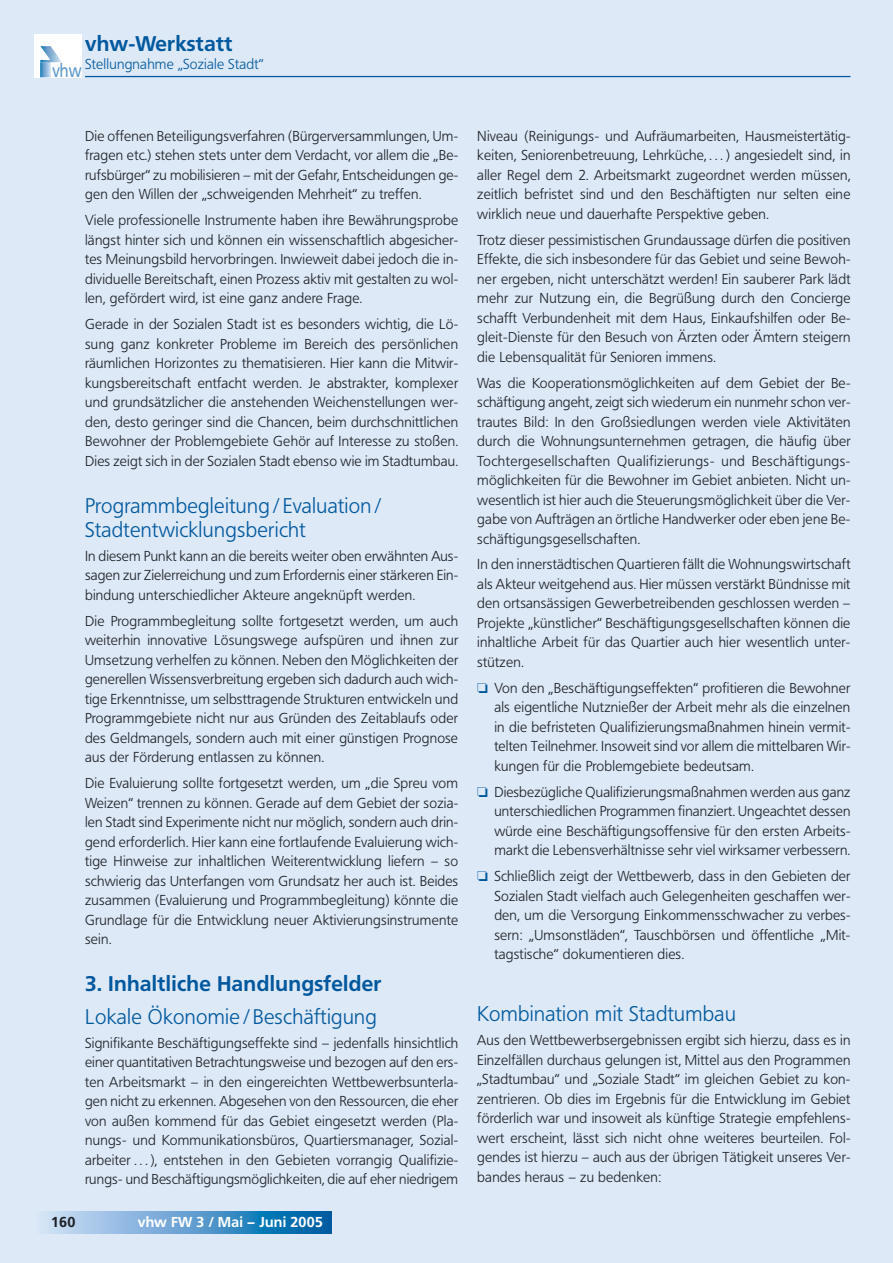
<style>
.page{position:relative;width:893px;height:1263px;background:#dee9f7}
.page>*{position:absolute;margin:0;border:0;box-sizing:border-box;transform-origin:0 0}
.t1{font:300 21px/24px "Frutiger BQ";letter-spacing:.015em;color:#00589e}
.t2{font:700 21px "Frutiger BQ";letter-spacing:.015em;color:#00589e}
.t3{font:18.75px "Frutiger BQ";color:#5b98cc;scale:.83 1}
.t4{font:300 14.25px/19.5px "Frutiger BQ";letter-spacing:.015em;color:#1c2026;text-align:justify}
.t5{font:300 14.25px "Frutiger BQ";letter-spacing:.015em;color:#00589e}
.t6{font:700 14.25px "Frutiger BQ";letter-spacing:.015em;color:#fff}
.t7{font:700 14.25px "Frutiger BQ";color:#1c2026}
.s1{color:#00589e}
</style>
<div class="page">
<h1 class="t2" style="left:85px;top:35px;width:149px">vhw-Werkstatt</h1>
<p class="t5" style="left:85px;top:58px;width:180px">Stellungnahme „Soziale Stadt“</p>
<h2 class="t3" style="left:52px;top:63px;width:37px">vhw</h2>
<p class="t4" style="left:85px;top:127px;width:375px">Die offenen Beteiligungsverfahren (Bürgerversammlungen, Um&shy;fragen etc.) stehen stets unter dem Verdacht, vor allem die „Be&shy;rufsbürger“ zu mobilisieren – mit der Gefahr, Entscheidungen ge&shy;gen den Willen der „schweigenden Mehrheit“ zu treffen.</p>
<p class="t4" style="left:85px;top:212px;width:375px">Viele professionelle Instrumente haben ihre Bewährungsprobe längst hinter sich und können ein wissenschaftlich abgesicher&shy;tes Meinungsbild hervorbringen. Inwieweit dabei jedoch die in&shy;dividuelle Bereitschaft, einen Prozess aktiv mit gestalten zu wol&shy;len, gefördert wird, ist eine ganz andere Frage.</p>
<p class="t4" style="left:85px;top:316px;width:375px">Gerade in der Sozialen Stadt ist es besonders wichtig, die Lö&shy;sung ganz konkreter Probleme im Bereich des persönlichen räumlichen Horizontes zu thematisieren. Hier kann die Mitwir&shy;kungsbereitschaft entfacht werden. Je abstrakter, komplexer und grundsätzlicher die anstehenden Weichenstellungen wer&shy;den, desto geringer sind die Chancen, beim durchschnittlichen Bewohner der Problemgebiete Gehör auf Interesse zu stoßen.<br>Dies zeigt sich in der Sozialen Stadt ebenso wie im Stadtumbau.</p>
<h1 class="t1" style="left:85px;top:495px;width:298px">Programmbegleitung / Evaluation /<br>Stadtentwicklungsbericht</h1>
<p class="t4" style="left:85px;top:547px;width:375px">In diesem Punkt kann an die bereits weiter oben erwähnten Aus&shy;sagen zur Zielerreichung und zum Erfordernis einer stärkeren Ein&shy;bindung unterschiedlicher Akteure angeknüpft werden.</p>
<p class="t4" style="left:85px;top:612px;width:375px">Die Programmbegleitung sollte fortgesetzt werden, um auch weiterhin innovative Lösungswege aufspüren und ihnen zur Umsetzung verhelfen zu können. Neben den Möglichkeiten der generellen Wissensverbreitung ergeben sich dadurch auch wich&shy;tige Erkenntnisse, um selbsttragende Strukturen entwickeln und Programmgebiete nicht nur aus Gründen des Zeitablaufs oder des Geldmangels, sondern auch mit einer günstigen Prognose aus der Förderung entlassen zu können.</p>
<p class="t4" style="left:85px;top:774px;width:375px">Die Evaluierung sollte fortgesetzt werden, um „die Spreu vom Weizen“ trennen zu können. Gerade auf dem Gebiet der sozia&shy;len Stadt sind Experimente nicht nur möglich, sondern auch drin&shy;gend erforderlich. Hier kann eine fortlaufende Evaluierung wich&shy;tige Hinweise zur inhaltlichen Weiterentwicklung liefern – so schwierig das Unterfangen vom Grundsatz her auch ist. Beides zusammen (Evaluierung und Programmbegleitung) könnte die Grundlage für die Entwicklung neuer Aktivierungsinstrumente sein.</p>
<h1 class="t2" style="left:85px;top:975px;width:298px">3. Inhaltliche Handlungsfelder</h1>
<h1 class="t1" style="left:85px;top:1006px;width:293px">Lokale Ökonomie / Beschäftigung</h1>
<p class="t4" style="left:85px;top:1034px;width:375px">Signifikante Beschäftigungseffekte sind – jedenfalls hinsichtlich einer quantitativen Betrachtungsweise und bezogen auf den ers&shy;ten Arbeitsmarkt – in den eingereichten Wettbewerbsunterla&shy;gen nicht zu erkennen. Abgesehen von den Ressourcen, die eher von außen kommend für das Gebiet eingesetzt werden (Pla&shy;nungs- und Kommunikationsbüros, Quartiersmanager, Sozial&shy;arbeiter . . . ), entstehen in den Gebieten vorrangig Qualifizie&shy;rungs- und Beschäftigungsmöglichkeiten, die auf eher niedrigem</p>
<p class="t7" style="left:51px;top:1216px;width:26px">160</p>
<p class="t6" style="left:138px;top:1216px;width:187px">vhw FW 3 / Mai – Juni 2005</p>
<p class="t4" style="left:477px;top:127px;width:375px">Niveau (Reinigungs- und Aufräumarbeiten, Hausmeistertätig&shy;keiten, Seniorenbetreuung, Lehrküche, . . . ) angesiedelt sind, in aller Regel dem 2. Arbeitsmarkt zugeordnet werden müssen, zeitlich befristet sind und den Beschäftigten nur selten eine wirklich neue und dauerhafte Perspektive geben.</p>
<p class="t4" style="left:477px;top:231px;width:375px">Trotz dieser pessimistischen Grundaussage dürfen die positiven Effekte, die sich insbesondere für das Gebiet und seine Bewoh&shy;ner ergeben, nicht unterschätzt werden! Ein sauberer Park lädt mehr zur Nutzung ein, die Begrüßung durch den Concierge schafft Verbundenheit mit dem Haus, Einkaufshilfen oder Be&shy;gleit-Dienste für den Besuch von Ärzten oder Ämtern steigern die Lebensqualität für Senioren immens.</p>
<p class="t4" style="left:477px;top:374px;width:375px">Was die Kooperationsmöglichkeiten auf dem Gebiet der Be&shy;schäftigung angeht, zeigt sich wiederum ein nunmehr schon ver&shy;trautes Bild: In den Großsiedlungen werden viele Aktivitäten durch die Wohnungsunternehmen getragen, die häufig über Tochtergesellschaften Qualifizierungs- und Beschäftigungs&shy;möglichkeiten für die Bewohner im Gebiet anbieten. Nicht un&shy;wesentlich ist hier auch die Steuerungsmöglichkeit über die Ver&shy;gabe von Aufträgen an örtliche Handwerker oder eben jene Be&shy;schäftigungsgesellschaften.</p>
<p class="t4" style="left:477px;top:556px;width:375px">In den innerstädtischen Quartieren fällt die Wohnungswirtschaft als Akteur weitgehend aus. Hier müssen verstärkt Bündnisse mit den ortsansässigen Gewerbetreibenden geschlossen werden – Projekte „künstlicher“ Beschäftigungsgesellschaften können die inhaltliche Arbeit für das Quartier auch hier wesentlich unter&shy;stützen.</p>
<p class="t4" style="left:494px;top:679px;width:358px;text-indent:-17px"><span class="s1">❏</span> Von den „Beschäftigungseffekten“ profitieren die Bewohner als eigentliche Nutznießer der Arbeit mehr als die einzelnen in die befristeten Qualifizierungsmaßnahmen hinein vermit&shy;telten Teilnehmer. Insoweit sind vor allem die mittelbaren Wir&shy;kungen für die Problemgebiete bedeutsam.</p>
<p class="t4" style="left:494px;top:783px;width:358px;text-indent:-17px"><span class="s1">❏</span> Diesbezügliche Qualifizierungsmaßnahmen werden aus ganz unterschiedlichen Programmen finanziert. Ungeachtet dessen würde eine Beschäftigungsoffensive für den ersten Arbeits&shy;markt die Lebensverhältnisse sehr viel wirksamer verbessern.</p>
<p class="t4" style="left:494px;top:868px;width:358px;text-indent:-17px"><span class="s1">❏</span> Schließlich zeigt der Wettbewerb, dass in den Gebieten der Sozialen Stadt vielfach auch Gelegenheiten geschaffen wer&shy;den, um die Versorgung Einkommensschwacher zu verbes&shy;sern: „Umsonstläden“, Tauschbörsen und öffentliche „Mit&shy;tagstische“ dokumentieren dies.</p>
<h1 class="t1" style="left:477px;top:1004px;width:260px">Kombination mit Stadtumbau</h1>
<p class="t4" style="left:477px;top:1032px;width:375px">Aus den Wettbewerbsergebnissen ergibt sich hierzu, dass es in Einzelfällen durchaus gelungen ist, Mittel aus den Programmen „Stadtumbau“ und „Soziale Stadt“ im gleichen Gebiet zu kon&shy;zentrieren. Ob dies im Ergebnis für die Entwicklung im Gebiet förderlich war und insoweit als künftige Strategie empfehlens&shy;wert erscheint, lässt sich nicht ohne weiteres beurteilen. Fol&shy;gendes ist hierzu – auch aus der übrigen Tätigkeit unseres Ver&shy;bandes heraus – zu bedenken:</p>
</div>
